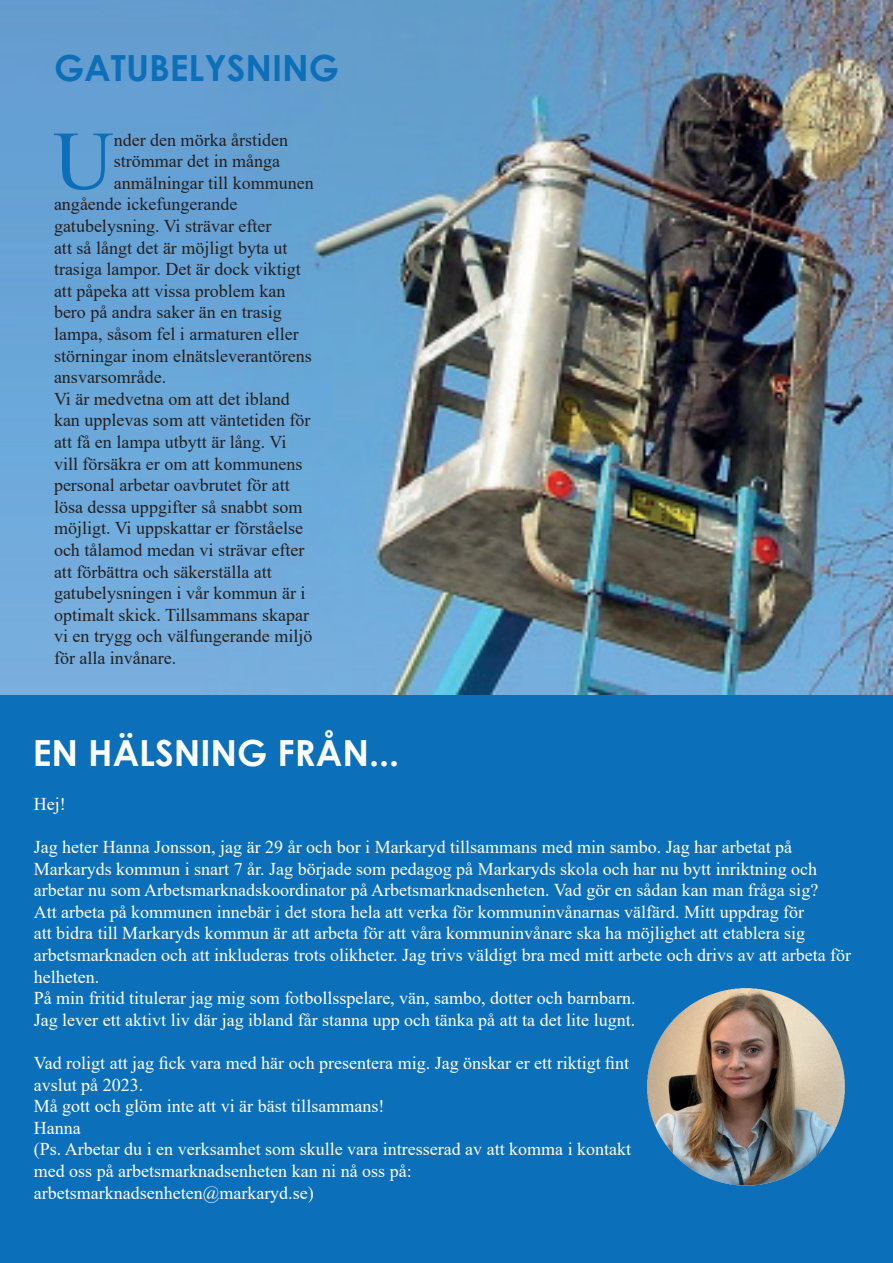
<style>
.page{position:relative;width:893px;height:1263px;background:#fff}
.page>*{position:absolute;margin:0;border:0;box-sizing:border-box;transform-origin:0 0}
.t1{font:83.25px "Times New Roman";color:#0c6fb8}
.t2{font:700 36px "Century Gothic";color:#fff}
.t3{font:700 36px "Century Gothic";color:#0c6fb8}
.t4{font:18px/21.6px "Times New Roman";color:#fff}
.t5{font:18px "Times New Roman";color:#231f20}
</style>
<div class="page">
<div style="left:0;top:694px;width:893px;height:569px;background:#0b6fb9"></div>
<img style="left:647px;top:988px;width:198px;height:198px">
<img style="left:0;top:0;width:893px;height:694px">
<h2 class="t3" style="left:54px;top:41px;width:287px">GATUBELYSNING</h2>
<h1 class="t1" style="left:54px;top:102px;width:62px">U</h1>
<p class="t5" style="left:114px;top:127px;width:176px">nder den mörka årstiden</p>
<p class="t5" style="left:114px;top:148px;width:168px">strömmar det in många</p>
<p class="t5" style="left:114px;top:170px;width:201px">anmälningar till kommunen</p>
<p class="t5" style="left:54px;top:192px;width:185px">angående ickefungerande</p>
<p class="t5" style="left:54px;top:213px;width:219px">gatubelysning. Vi strävar efter</p>
<p class="t5" style="left:54px;top:235px;width:235px">att så långt det är möjligt byta ut</p>
<p class="t5" style="left:54px;top:256px;width:248px">trasiga lampor. Det är dock viktigt</p>
<p class="t5" style="left:54px;top:278px;width:233px">att påpeka att vissa problem kan</p>
<p class="t5" style="left:54px;top:300px;width:229px">bero på andra saker än en trasig</p>
<p class="t5" style="left:54px;top:321px;width:246px">lampa, såsom fel i armaturen eller</p>
<p class="t5" style="left:54px;top:343px;width:259px">störningar inom elnätsleverantörens</p>
<p class="t5" style="left:54px;top:364px;width:114px">ansvarsområde.</p>
<p class="t5" style="left:54px;top:386px;width:237px">Vi är medvetna om att det ibland</p>
<p class="t5" style="left:54px;top:408px;width:258px">kan upplevas som att väntetiden för</p>
<p class="t5" style="left:54px;top:429px;width:234px">att få en lampa utbytt är lång. Vi</p>
<p class="t5" style="left:54px;top:451px;width:250px">vill försäkra er om att kommunens</p>
<p class="t5" style="left:54px;top:472px;width:237px">personal arbetar oavbrutet för att</p>
<p class="t5" style="left:54px;top:494px;width:250px">lösa dessa uppgifter så snabbt som</p>
<p class="t5" style="left:54px;top:516px;width:251px">möjligt. Vi uppskattar er förståelse</p>
<p class="t5" style="left:54px;top:537px;width:252px">och tålamod medan vi strävar efter</p>
<p class="t5" style="left:54px;top:559px;width:219px">att förbättra och säkerställa att</p>
<p class="t5" style="left:54px;top:580px;width:253px">gatubelysningen i vår kommun är i</p>
<p class="t5" style="left:54px;top:602px;width:257px">optimalt skick. Tillsammans skapar</p>
<p class="t5" style="left:54px;top:624px;width:260px">vi en trygg och välfungerande miljö</p>
<p class="t5" style="left:54px;top:645px;width:124px">för alla invånare.</p>
<h2 class="t2" style="left:33px;top:725px;width:368px">EN HÄLSNING FRÅN...</h2>
<p class="t4" style="left:34px;top:792px;width:33px">Hej!</p>
<p class="t4" style="left:34px;top:836px;width:819px">Jag heter Hanna Jonsson, jag är 29 år och bor i Markaryd tillsammans med min sambo. Jag har arbetat på Markaryds kommun i snart 7 år. Jag började som pedagog på Markaryds skola och har nu bytt inriktning och arbetar nu som Arbetsmarknadskoordinator på Arbetsmarknadsenheten. Vad gör en sådan kan man fråga sig?<br>Att arbeta på kommunen innebär i det stora hela att verka för kommuninvånarnas välfärd. Mitt uppdrag för<br>att bidra till Markaryds kommun är att arbeta för att våra kommuninvånare ska ha möjlighet att etablera sig arbetsmarknaden och att inkluderas trots olikheter. Jag trivs väldigt bra med mitt arbete och drivs av att arbeta för helheten.<br>På min fritid titulerar jag mig som fotbollsspelare, vän, sambo, dotter och barnbarn.<br>Jag lever ett aktivt liv där jag ibland får stanna upp och tänka på att ta det lite lugnt.</p>
<p class="t4" style="left:34px;top:1052px;width:599px">Vad roligt att jag fick vara med här och presentera mig. Jag önskar er ett riktigt fint avslut på 2023.<br>Må gott och glöm inte att vi är bäst tillsammans!<br>Hanna<br>(Ps. Arbetar du i en verksamhet som skulle vara intresserad av att komma i kontakt med oss på arbetsmarknadsenheten kan ni nå oss på: arbetsmarknadsenheten@markaryd.se)</p>
</div>
